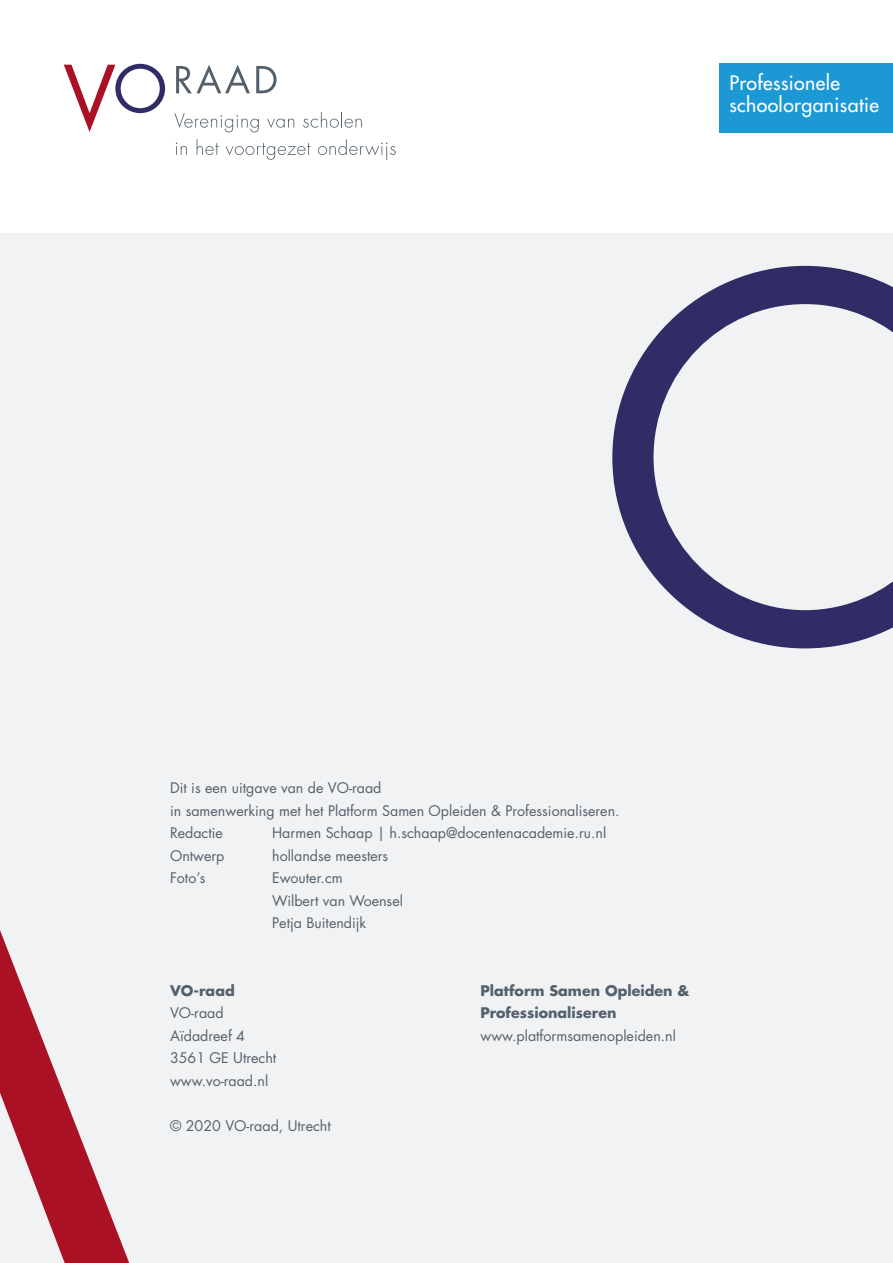
<style>
.page{position:relative;width:893px;height:1263px;background:#fff}
.page>*{position:absolute;margin:0;border:0;box-sizing:border-box;transform-origin:0 0}
.t1{font:500 19.5px/22.5px "Futura Std";letter-spacing:.02em;color:#fff}
.t2{font:14.25px/22.5px "Futura Std";color:#54616c}
.t3{font:700 14.25px/22.5px "Futura Std";color:#54616c}
</style>
<div class="page">
<div style="left:0;top:234px;width:893px;height:1029px;background:#f1f2f4"></div>
<svg style="left:612px;top:266px;width:281px;height:382px"></svg>
<svg style="left:0;top:930px;width:129px;height:333px"></svg>
<svg style="left:64px;top:64px;width:101px;height:68px"></svg>
<svg style="left:176px;top:65px;width:74px;height:28px"></svg>
<svg style="left:256px;top:66px;width:21px;height:27px"></svg>
<svg style="left:174px;top:113px;width:85px;height:19px"></svg>
<svg style="left:267px;top:119px;width:27px;height:9px"></svg>
<svg style="left:303px;top:112px;width:59px;height:16px"></svg>
<svg style="left:176px;top:143px;width:11px;height:12px"></svg>
<svg style="left:197px;top:139px;width:22px;height:16px"></svg>
<svg style="left:226px;top:143px;width:85px;height:17px"></svg>
<svg style="left:318px;top:139px;width:78px;height:21px"></svg>
<div style="left:719px;top:64px;width:174px;height:69px;background:#1c98d5"></div>
<h1 class="t1" style="left:729px;top:71px;width:151px">Professionele schoolorganisatie</h1>
<p class="t2" style="left:170px;top:777px;width:451px">Dit is een uitgave van de VO-raad<br>in samenwerking met het Platform Samen Opleiden &amp; Professionaliseren.<br>Redactie</p>
<p class="t2" style="left:272px;top:822px;width:336px">Harmen Schaap | h.schaap@docentenacademie.ru.nl</p>
<p class="t2" style="left:170px;top:844px;width:56px">Ontwerp</p>
<p class="t2" style="left:272px;top:844px;width:118px">hollandse meesters</p>
<p class="t2" style="left:170px;top:867px;width:37px">Foto’s</p>
<p class="t2" style="left:272px;top:867px;width:132px">Ewouter.cm<br>Wilbert van Woensel<br>Petja Buitendijk</p>
<p class="t3" style="left:170px;top:979px;width:66px">VO-raad</p>
<p class="t2" style="left:170px;top:1002px;width:108px">VO-raad<br>Aïdadreef 4<br>3561 GE Utrecht www.vo-raad.nl</p>
<p class="t2" style="left:170px;top:1114px;width:162px">© 2020 VO-raad, Utrecht</p>
<p class="t3" style="left:480px;top:979px;width:211px">Platform Samen Opleiden &amp;<br>Professionaliseren</p>
<p class="t2" style="left:480px;top:1024px;width:197px">www.platformsamenopleiden.nl</p>
</div>
